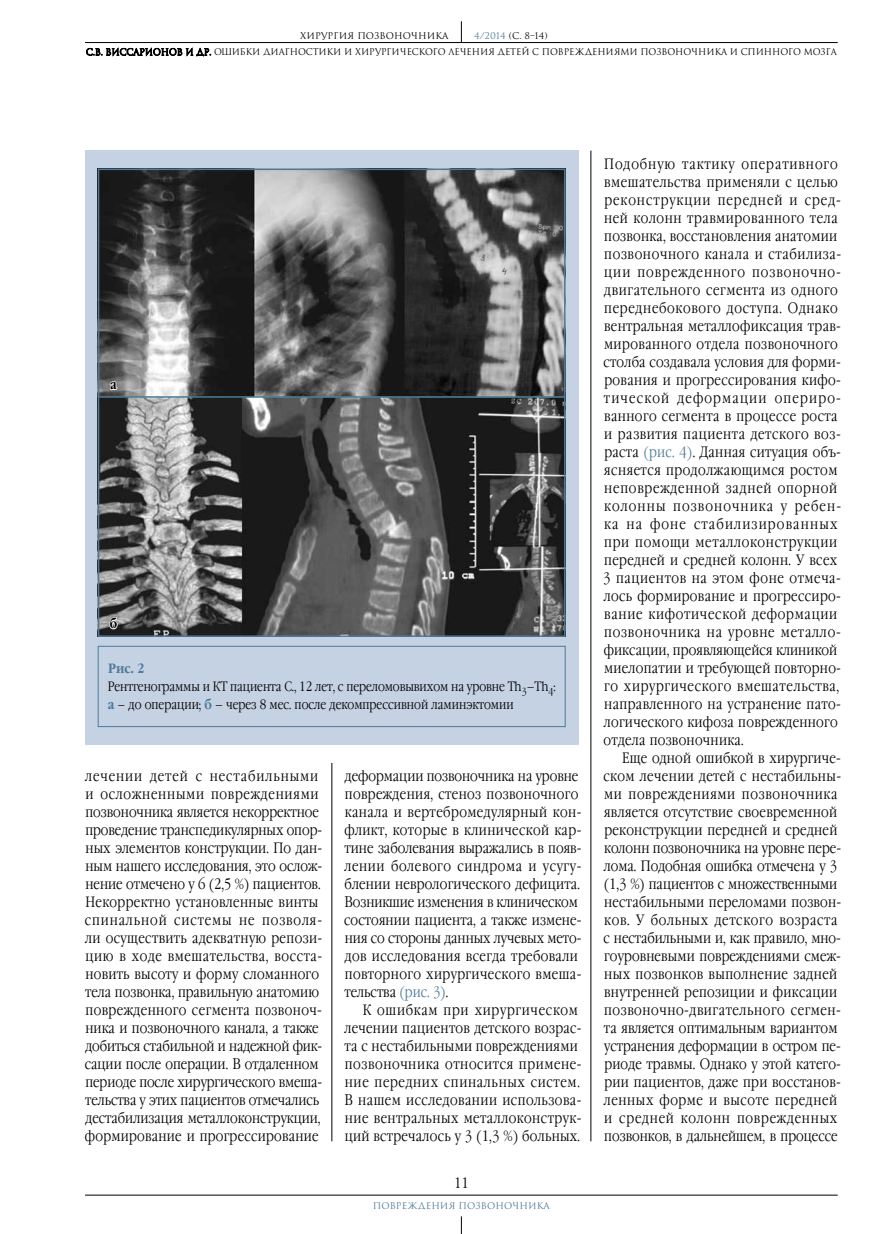
<style>
.page{position:relative;width:893px;height:1234px;background:#fff}
.page>*{position:absolute;margin:0;border:0;box-sizing:border-box;transform-origin:0 0}
.t1{font:300 15px/18px "Garamond Narrow C";letter-spacing:.025em;color:#000}
.t2{font:300 15px/18px "Garamond Narrow C";color:#000}
.t3{font:300 13.5px/18px "Garamond Narrow C";letter-spacing:-.005em;color:#000}
.t4{font:700 13.5px "Garamond Narrow C";color:#000}
.t5{font:9px/15.9px "Romul";letter-spacing:-.01em;color:#000}
.t6{font:9px "Romul";color:#4e7a98}
.s1{color:#4e7a98}
.s2{font-weight:700;color:#4e7a98}
</style>
<div class="page">
<hr style="left:85px;top:1194px;width:753px;height:1px;background:#000">
<svg style="left:461px;top:1216px;width:1px;height:17px"></svg>
<hr style="left:85px;top:42px;width:753px;height:1px;background:#000">
<svg style="left:461px;top:21px;width:1px;height:21px"></svg>
<svg style="left:86px;top:48px;width:125px;height:9px"></svg>
<hr style="left:332px;top:762px;width:1px;height:378px;background:#000">
<hr style="left:591px;top:150px;width:1px;height:990px;background:#000">
<div style="left:85px;top:150px;width:493px;height:594px;background:#c4d2e4"></div>
<div style="left:98px;top:645px;width:468px;height:81px;border:1px solid #4e7a98"></div>
<img style="left:101px;top:171px;width:462px;height:462px">
<div style="left:98px;top:168px;width:468px;height:468px;border:2px solid #4e7a98"></div>
<svg style="left:108px;top:376px;width:11px;height:15px"></svg>
<svg style="left:108px;top:591px;width:10px;height:39px"></svg>
<hr style="left:98px;top:396px;width:467px;height:1px;background:#4e7a98">
<p class="t5" style="left:86px;top:28px;width:752px;text-indent:388px"><span class="s1">4/2014</span> (С. 8–14)<br>С.В. Виссарионов и др. Ошибки диагностики и хирургического лечения детей с повреждениями позвоночника и спинного мозга</p>
<p class="t5" style="left:300px;top:28px;width:150px">ХИРУРГИЯ ПОЗВОНОЧНИКА</p>
<p class="t4" style="left:110px;top:377px;width:8px">а</p>
<p class="t4" style="left:110px;top:616px;width:9px">б</p>
<p class="t3" style="left:108px;top:659px;width:449px"><span class="s2">Рис. 2<br></span>Рентгенограммы и КТ пациента С., 12 лет, с переломовывихом на уровне Th<sub>3</sub>–Th<sub>4</sub>: <span class="s2">а</span> – до операции; <span class="s2">б</span> – через 8 мес. после декомпрессивной ламинэктомии</p>
<p class="t2" style="left:85px;top:767px;width:239px">лечении детей с нестабильными и осложненными повреждениями позвоночника является некорректное проведение транспедикулярных опор&shy;ных элементов конструкции. По дан&shy;ным нашего исследования, это ослож&shy;нение отмечено у 6 (2,5 %) пациентов.<br>Некорректно установленные винты спинальной системы не позволя&shy;ли осуществить адекватную репози&shy;цию в ходе вмешательства, восста&shy;новить высоту и форму сломанного тела позвонка, правильную анатомию поврежденного сегмента позвоноч&shy;ника и позвоночного канала, а также добиться стабильной и надежной фик&shy;сации после операции. В отдаленном периоде после хирургического вмеша&shy;тельства у этих пациентов отмечались дестабилизация металлоконструкции, формирование и прогрессирование</p>
<p class="t1" style="left:344px;top:767px;width:239px">деформации позвоночника на уровне повреждения, стеноз позвоночного канала и вертебромедулярный кон&shy;фликт, которые в клинической кар&shy;тине заболевания выражались в появ&shy;лении болевого синдрома и усугу&shy;блении неврологического дефицита.<br>Возникшие изменения в клиническом состоянии пациента, а также измене&shy;ния со стороны данных лучевых мето&shy;дов исследования всегда требовали повторного хирургического вмеша&shy;тельства <span class="s1">(рис. 3)</span>.</p>
<p class="t1" style="left:344px;top:1001px;width:239px;text-indent:18px">К ошибкам при хирургическом лечении пациентов детского возрас&shy;та с нестабильными повреждениями позвоночника относится примене&shy;ние передних спинальных систем.<br>В нашем исследовании использова&shy;ние вентральных металлоконструк&shy;ций встречалось у 3 (1,3 %) больных.</p>
<p class="t1" style="left:454px;top:1173px;width:16px">11</p>
<p class="t6" style="left:373px;top:1200px;width:179px">Повреждения позвоночника</p>
<p class="t1" style="left:603px;top:155px;width:240px">Подобную тактику оперативного вмешательства применяли с целью реконструкции передней и сред&shy;ней колонн травмированного тела позвонка, восстановления анатомии позвоночного канала и стабилиза&shy;ции поврежденного позвоночно&shy;двигательного сегмента из одного переднебокового доступа. Однако вентральная металлофиксация трав&shy;мированного отдела позвоночного столба создавала условия для форми&shy;рования и прогрессирования кифо&shy;тической деформации опериро&shy;ванного сегмента в процессе роста и развития пациента детского воз&shy;раста <span class="s1">(рис. 4)</span>. Данная ситуация объ&shy;ясняется продолжающимся ростом неповрежденной задней опорной колонны позвоночника у ребен&shy;ка на фоне стабилизированных при помощи металлоконструкции передней и средней колонн. У всех 3 пациентов на этом фоне отмеча&shy;лось формирование и прогрессиро&shy;вание кифотической деформации позвоночника на уровне металло&shy;фиксации, проявляющейся клиникой миелопатии и требующей повторно&shy;го хирургического вмешательства, направленного на устранение пато&shy;логического кифоза поврежденного отдела позвоночника.</p>
<p class="t1" style="left:603px;top:749px;width:239px;text-indent:19px">Еще одной ошибкой в хирургиче&shy;ском лечении детей с нестабильны&shy;ми повреждениями позвоночника является отсутствие своевременной реконструкции передней и средней колонн позвоночника на уровне пере&shy;лома. Подобная ошибка отмечена у 3 (1,3 %) пациентов с множественными нестабильными переломами позвон&shy;ков. У больных детского возраста с нестабильными и, как правило, мно&shy;гоуровневыми повреждениями смеж&shy;ных позвонков выполнение задней внутренней репозиции и фиксации позвоночно-двигательного сегмен&shy;та является оптимальным вариантом устранения деформации в остром пе&shy;риоде травмы. Однако у этой катего&shy;рии пациентов, даже при восстанов&shy;ленных форме и высоте передней и средней колонн поврежденных позвонков, в дальнейшем, в процессе</p>
</div>
